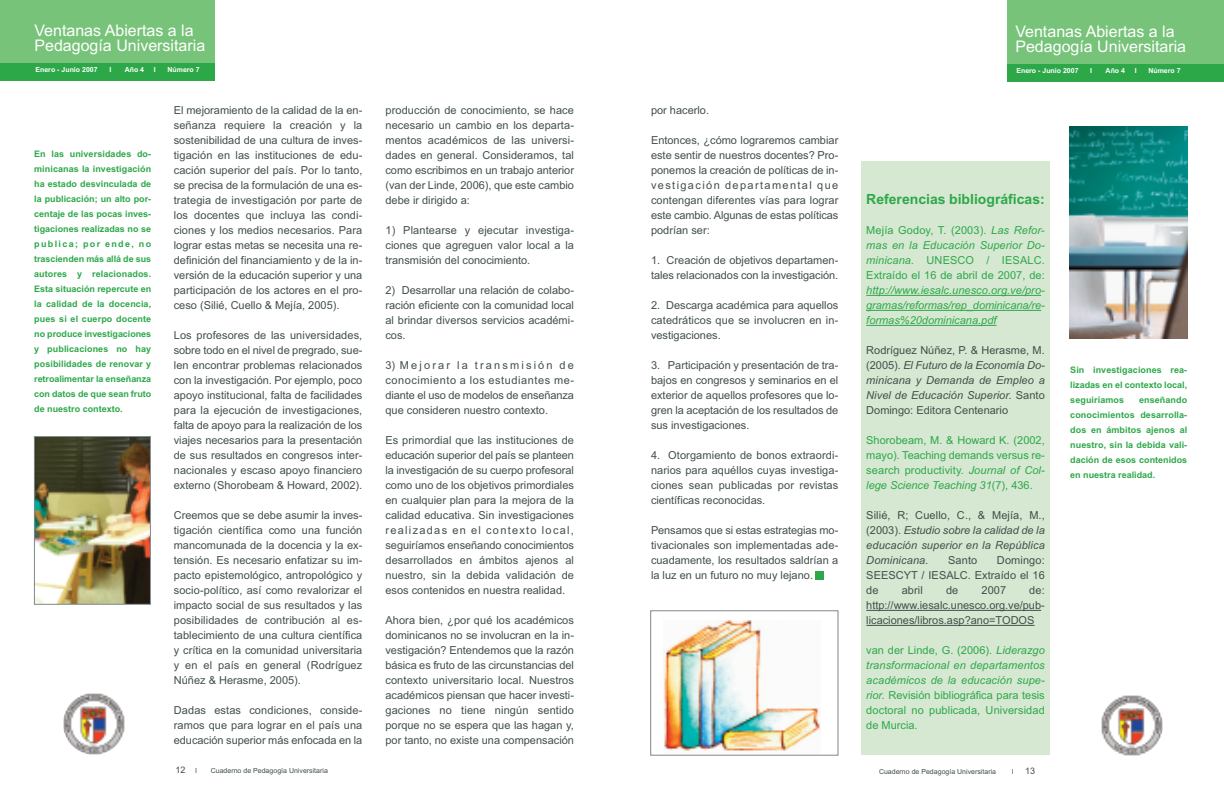
<style>
.page{position:relative;width:1224px;height:792px;background:#fff}
.page>*{position:absolute;margin:0;border:0;box-sizing:border-box;transform-origin:0 0}
.t1{font:16px/14.8px "Arial";color:#fff}
.t2{font:700 14px "Arial";color:#2da849}
.t3{font:11px/15px "Arial";color:#424f4a;text-align:justify}
.t4{font:11px/15px "Arial";letter-spacing:.01em;color:#2da849;text-align:justify}
.t5{font:italic 11px/15px "Arial";letter-spacing:.01em;color:#424f4a;text-align:justify}
.t6{font:italic 11px/15px "Arial";letter-spacing:-.005em;color:#2da849;text-align:justify}
.t7{font:700 9px/15px "Arial";color:#2da849;text-align:justify}
.t8{font:9px "Arial";color:#424f4a}
.t9{font:7px "Arial";color:#424f4a}
.t10{font:700 7px "Arial";color:#fff}
.s1{font-style:italic}
.s2{font-style:normal}
.s3{font-size:7px}
</style>
<div class="page">
<img style="left:36px;top:438px;width:113px;height:165px">
<div style="left:34px;top:436px;width:117px;height:169px;border:1px solid #7e878a"></div>
<div style="left:0;top:0;width:214px;height:63px;background:#78c37a"></div>
<div style="left:0;top:63px;width:214px;height:18px;background:#2da849"></div>
<img style="left:63px;top:693px;width:62px;height:62px">
<img style="left:1069px;top:126px;width:118px;height:213px">
<div style="left:861px;top:161px;width:189px;height:594px;background:#d6e8d2"></div>
<hr style="left:866px;top:295px;width:175px;height:1px;background:#2da849">
<hr style="left:866px;top:310px;width:175px;height:1px;background:#2da849">
<hr style="left:866px;top:325px;width:131px;height:1px;background:#2da849">
<hr style="left:866px;top:610px;width:175px;height:1px;background:#424f4a">
<hr style="left:866px;top:625px;width:169px;height:1px;background:#424f4a">
<img style="left:663px;top:621px;width:157px;height:131px">
<div style="left:650px;top:610px;width:189px;height:146px;border:1px solid #7e878a"></div>
<div style="left:815px;top:571px;width:9px;height:9px;background:#2da849"></div>
<div style="left:1007px;top:0;width:216px;height:64px;background:#78c37a"></div>
<div style="left:1007px;top:64px;width:216px;height:18px;background:#2da849"></div>
<img style="left:1101px;top:695px;width:62px;height:61px">
<h1 class="t1" style="left:34px;top:23px;width:172px">Ventanas Abiertas a la<br>Pedagogía Universitaria</h1>
<h1 class="t1" style="left:1015px;top:24px;width:172px">Ventanas Abiertas a la<br>Pedagogía Universitaria</h1>
<p class="t10" style="left:35px;top:66px;width:64px">Enero - Junio 2007</p>
<p class="t10" style="left:109px;top:66px;width:3px">I</p>
<p class="t10" style="left:125px;top:66px;width:21px">Año 4</p>
<p class="t10" style="left:154px;top:66px;width:3px">I</p>
<p class="t10" style="left:167px;top:66px;width:34px">Número 7</p>
<p class="t10" style="left:1016px;top:67px;width:64px">Enero - Junio 2007</p>
<p class="t10" style="left:1090px;top:67px;width:3px">I</p>
<p class="t10" style="left:1106px;top:67px;width:21px">Año 4</p>
<p class="t10" style="left:1135px;top:67px;width:3px">I</p>
<p class="t10" style="left:1148px;top:67px;width:34px">Número 7</p>
<p class="t7" style="left:34px;top:147px;width:119px">En las universidades do&shy;minicanas la investigación ha estado desvinculada de la publicación; un alto por&shy;centaje de las pocas inves&shy;tigaciones realizadas no se publica; por ende, no trascienden más allá de sus autores y relacionados.<br>Esta situación repercute en la calidad de la docencia, pues si el cuerpo docente no produce investigaciones y publicaciones no hay posibilidades de renovar y retroalimentar la enseñanza con datos de que sean fruto de nuestro contexto.</p>
<p class="t3" style="left:174px;top:103px;width:190px">El mejoramiento de la calidad de la en&shy;señanza requiere la creación y la sostenibilidad de una cultura de inves&shy;tigación en las instituciones de edu&shy;cación superior del país. Por lo tanto, se precisa de la formulación de una es&shy;trategia de investigación por parte de los docentes que incluya las condi&shy;ciones y los medios necesarios. Para lograr estas metas se necesita una re&shy;definición del financiamiento y de la in&shy;versión de la educación superior y una participación de los actores en el pro&shy;ceso (Silié, Cuello &amp; Mejía, 2005).</p>
<p class="t3" style="left:174px;top:328px;width:190px">Los profesores de las universidades, sobre todo en el nivel de pregrado, sue&shy;len encontrar problemas relacionados con la investigación. Por ejemplo, poco apoyo institucional, falta de facilidades para la ejecución de investigaciones, falta de apoyo para la realización de los viajes necesarios para la presentación de sus resultados en congresos inter&shy;nacionales y escaso apoyo financiero externo (Shorobeam &amp; Howard, 2002).</p>
<p class="t3" style="left:174px;top:508px;width:190px">Creemos que se debe asumir la inves&shy;tigación científica como una función mancomunada de la docencia y la ex&shy;tensión. Es necesario enfatizar su im&shy;pacto epistemológico, antropológico y socio-político, así como revalorizar el impacto social de sus resultados y las posibilidades de contribución al es&shy;tablecimiento de una cultura científica y crítica en la comunidad universitaria y en el país en general (Rodríguez Núñez &amp; Herasme, 2005).</p>
<p class="t3" style="left:174px;top:703px;width:190px">Dadas estas condiciones, conside&shy;ramos que para lograr en el país una educación superior más enfocada en la</p>
<p class="t3" style="left:385px;top:103px;width:190px">producción de conocimiento, se hace necesario un cambio en los departa&shy;mentos académicos de las universi&shy;dades en general. Consideramos, tal como escribimos en un trabajo anterior (van der Linde, 2006), que este cambio debe ir dirigido a:</p>
<p class="t3" style="left:385px;top:223px;width:190px">1) Plantearse y ejecutar investiga&shy;ciones que agreguen valor local a la transmisión del conocimiento.</p>
<p class="t3" style="left:385px;top:283px;width:190px">2) Desarrollar una relación de colabo&shy;ración eficiente con la comunidad local al brindar diversos servicios académi&shy;cos.</p>
<p class="t3" style="left:385px;top:358px;width:190px">3) Mejorar la transmisión de conocimiento a los estudiantes me&shy;diante el uso de modelos de enseñanza que consideren nuestro contexto.</p>
<p class="t3" style="left:385px;top:433px;width:190px">Es primordial que las instituciones de educación superior del país se planteen la investigación de su cuerpo profesoral como uno de los objetivos primordiales en cualquier plan para la mejora de la calidad educativa. Sin investigaciones realizadas en el contexto local, seguiríamos enseñando conocimientos desarrollados en ámbitos ajenos al nuestro, sin la debida validación de esos contenidos en nuestra realidad.</p>
<p class="t3" style="left:385px;top:613px;width:190px">Ahora bien, ¿por qué los académicos dominicanos no se involucran en la in&shy;vestigación? Entendemos que la razón básica es fruto de las circunstancias del contexto universitario local. Nuestros académicos piensan que hacer investi&shy;gaciones no tiene ningún sentido porque no se espera que las hagan y, por tanto, no existe una compensación</p>
<p class="t3" style="left:651px;top:103px;width:60px">por hacerlo.</p>
<p class="t3" style="left:651px;top:133px;width:189px">Entonces, ¿cómo lograremos cambiar este sentir de nuestros docentes? Pro&shy;ponemos la creación de políticas de in&shy;vestigación departamental que contengan diferentes vías para lograr este cambio. Algunas de estas políticas podrían ser:</p>
<p class="t3" style="left:651px;top:253px;width:189px">1. Creación de objetivos departamen&shy;tales relacionados con la investigación.</p>
<p class="t3" style="left:651px;top:298px;width:189px">2. Descarga académica para aquellos catedráticos que se involucren en in&shy;vestigaciones.</p>
<p class="t3" style="left:651px;top:358px;width:189px">3. Participación y presentación de tra&shy;bajos en congresos y seminarios en el exterior de aquellos profesores que lo&shy;gren la aceptación de los resultados de sus investigaciones.</p>
<p class="t3" style="left:651px;top:448px;width:189px">4. Otorgamiento de bonos extraordi&shy;narios para aquéllos cuyas investiga&shy;ciones sean publicadas por revistas científicas reconocidas.</p>
<p class="t3" style="left:651px;top:523px;width:189px">Pensamos que si estas estrategias mo&shy;tivacionales son implementadas ade&shy;cuadamente, los resultados saldrían a la luz en un futuro no muy lejano.</p>
<p class="t2" style="left:866px;top:191px;width:180px">Referencias bibliográficas:</p>
<p class="t4" style="left:866px;top:223px;width:180px">Mejía Godoy, T. (2003). <span class="s1">Las Refor&shy;mas en la Educación Superior Do&shy;minicana.</span> UNESCO / IESALC.<br>Extraído el 16 de abril de 2007, de:</p>
<p class="t6" style="left:866px;top:283px;width:180px">http://www.iesalc.unesco.org.ve/pro&shy;gramas/reformas/rep_dominicana/re&shy;formas%20dominicana.pdf</p>
<p class="t5" style="left:866px;top:343px;width:180px"><span class="s2">Rodríguez Núñez, P. &amp; Herasme, M. (2005).</span> El Futuro de la Economía Do&shy;minicana y Demanda de Empleo a Nivel de Educación Superior. <span class="s2">Santo Domingo: Editora Centenario</span></p>
<p class="t4" style="left:866px;top:433px;width:180px">Shorobeam, M. &amp; Howard K. (2002, mayo). Teaching demands versus re&shy;search productivity. <span class="s1">Journal of Col&shy;lege Science Teaching 31</span>(7), 436.</p>
<p class="t5" style="left:866px;top:508px;width:180px"><span class="s2">Silié, R; Cuello, C., &amp; Mejía, M., (2003).</span> Estudio sobre la calidad de la educación superior en la República Dominicana.</p>
<p class="t3" style="left:948px;top:553px;width:31px">Santo</p>
<p class="t3" style="left:866px;top:553px;width:180px;text-indent:131px">Domingo:<br>SEESCYT / IESALC. Extraído el 16 de</p>
<p class="t3" style="left:902px;top:583px;width:23px">abril</p>
<p class="t3" style="left:946px;top:583px;width:14px">de</p>
<p class="t3" style="left:981px;top:583px;width:26px">2007</p>
<p class="t3" style="left:866px;top:583px;width:180px;text-indent:163px">de: http://www.iesalc.unesco.org.ve/pub&shy;licaciones/libros.asp?ano=TODOS</p>
<p class="t4" style="left:866px;top:643px;width:180px">van der Linde, G. (2006). <span class="s1">Liderazgo transformacional en departamentos académicos de la educación supe&shy;rior.</span> Revisión bibliográfica para tesis doctoral no publicada, Universidad de Murcia.</p>
<p class="t7" style="left:1070px;top:362px;width:119px">Sin investigaciones rea&shy;lizadas en el contexto local, seguiríamos</p>
<p class="t7" style="left:1070px;top:392px;width:119px;text-indent:69px">enseñando conocimientos desarrolla&shy;dos en ámbitos ajenos al nuestro, sin la debida vali&shy;dación de esos contenidos en nuestra realidad.</p>
<p class="t8" style="left:175px;top:764px;width:23px">12 <span class="s3">I</span></p>
<p class="t9" style="left:211px;top:766px;width:119px">Cuaderno de Pedagogía Universitaria</p>
<p class="t9" style="left:879px;top:768px;width:119px">Cuaderno de Pedagogía Universitaria</p>
<p class="t9" style="left:1012px;top:768px;width:3px">I</p>
<p class="t8" style="left:1025px;top:766px;width:12px">13</p>
</div>
